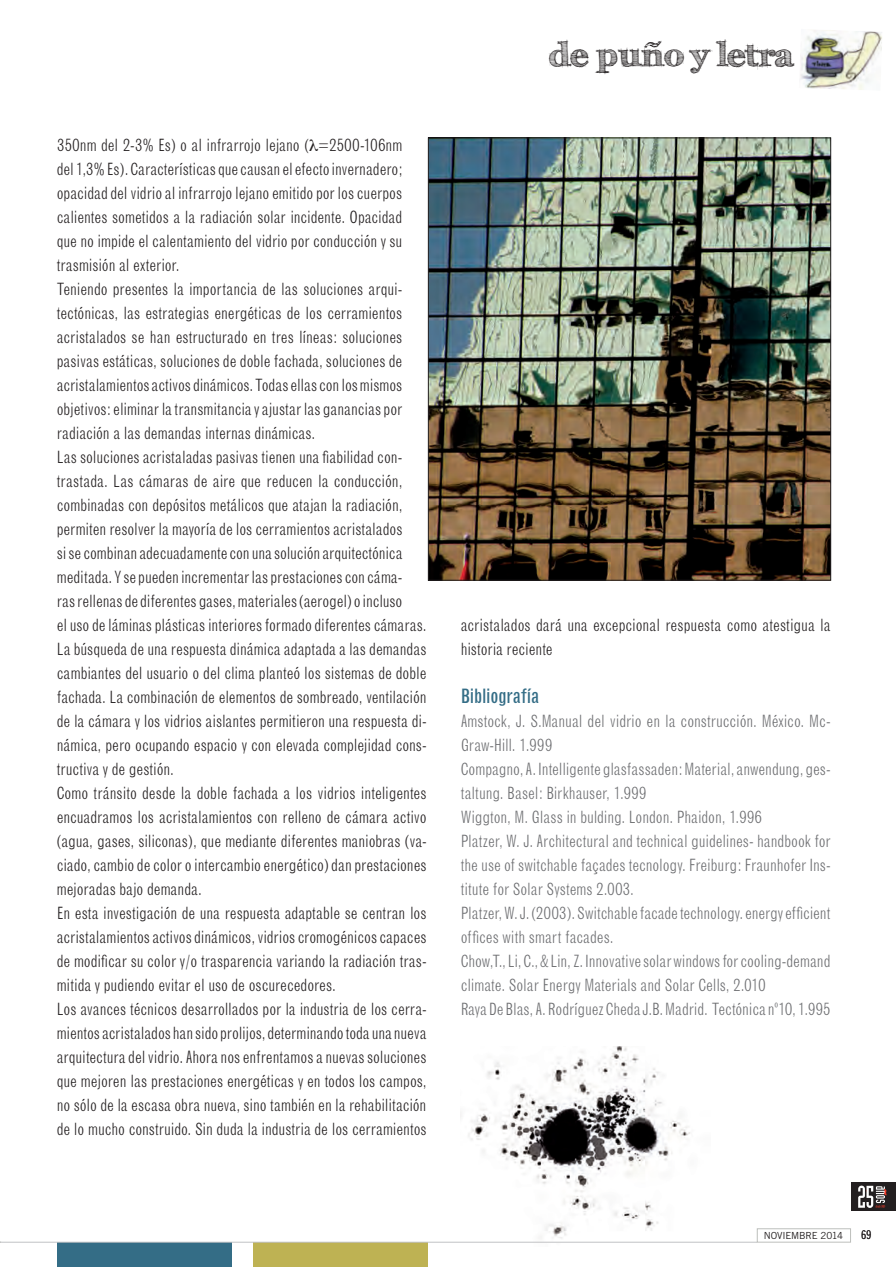
<style>
.page{position:relative;width:896px;height:1267px;background:#fff}
.page>*{position:absolute;margin:0;border:0;box-sizing:border-box;transform-origin:0 0}
.t1{font:700 33px "FFF Tusj";color:#231f20}
.t2{font:condensed 19.5px "Grotesque";letter-spacing:-.005em;color:#346d86}
.t3{font:300 condensed 16.5px/24px "Grotesque";letter-spacing:-.01em;color:#231f20}
.t4{font:300 condensed 16.5px/24px "Grotesque";letter-spacing:-.01em;color:#6c6d70}
.t5{font:12px "Trade Gothic LT Std Cn 18";color:#231f20}
.t6{font:9.75px "Trade Gothic LT Std";letter-spacing:-.015em;color:#231f20}
</style>
<div class="page">
<img style="left:461px;top:1046px;width:249px;height:197px">
<img style="left:430px;top:139px;width:399px;height:439px">
<div style="left:57px;top:1241px;width:175px;height:25px;background:#346d86"></div>
<div style="left:253px;top:1241px;width:174px;height:25px;background:#beb253"></div>
<hr style="left:1px;top:1241px;width:756px;height:1px;background:#c1c2c4">
<div style="left:757px;top:1228px;width:94px;height:14px;border:1px solid #bdbfbc"></div>
<div style="left:851px;top:1182px;width:45px;height:28px;background:#231f20"></div>
<svg style="left:858px;top:1185px;width:28px;height:22px"></svg>
<img style="left:800px;top:30px;width:82px;height:60px">
<p class="t3" style="left:57px;top:133px;width:371px">350nm del 2-3% Es) o al infrarrojo lejano ( =2500-106nm<br>del 1,3% Es). Características que causan el efecto invernadero; opacidad del vidrio al infrarrojo lejano emitido por los cuerpos calientes sometidos a la radiación solar incidente. Opacidad que no impide el calentamiento del vidrio por conducción y su trasmisión al exterior.<br>Teniendo presentes la importancia de las soluciones arqui&shy;tectónicas, las estrategias energéticas de los cerramientos acristalados se han estructurado en tres líneas: soluciones pasivas estáticas, soluciones de doble fachada, soluciones de acristalamientos activos dinámicos. Todas ellas con los mismos objetivos: eliminar la transmitancia y ajustar las ganancias por radiación a las demandas internas dinámicas.<br>Las soluciones acristaladas pasivas tienen una fiabilidad con&shy;trastada. Las cámaras de aire que reducen la conducción, combinadas con depósitos metálicos que atajan la radiación, permiten resolver la mayoría de los cerramientos acristalados<br>si se combinan adecuadamente con una solución arquitectónica meditada. Y se pueden incrementar las prestaciones con cáma-<br>ras rellenas de diferentes gases, materiales (aerogel) o incluso<br>el uso de láminas plásticas interiores formado diferentes cámaras.<br>La búsqueda de una respuesta dinámica adaptada a las demandas cambiantes del usuario o del clima planteó los sistemas de doble fachada. La combinación de elementos de sombreado, ventilación de la cámara y los vidrios aislantes permitieron una respuesta di&shy;námica, pero ocupando espacio y con elevada complejidad cons&shy;tructiva y de gestión.<br>Como tránsito desde la doble fachada a los vidrios inteligentes encuadramos los acristalamientos con relleno de cámara activo (agua, gases, siliconas), que mediante diferentes maniobras (va&shy;ciado, cambio de color o intercambio energético) dan prestaciones mejoradas bajo demanda.<br>En esta investigación de una respuesta adaptable se centran los acristalamientos activos dinámicos, vidrios cromogénicos capaces de modificar su color y/o trasparencia variando la radiación tras&shy;mitida y pudiendo evitar el uso de oscurecedores.<br>Los avances técnicos desarrollados por la industria de los cerra&shy;mientos acristalados han sido prolijos, determinando toda una nueva arquitectura del vidrio. Ahora nos enfrentamos a nuevas soluciones que mejoren las prestaciones energéticas y en todos los campos, no sólo de la escasa obra nueva, sino también en la rehabilitación de lo mucho construido. Sin duda la industria de los cerramientos</p>
<h1 class="t1" style="left:549px;top:36px;width:245px">de puño y letra</h1>
<p class="t3" style="left:461px;top:613px;width:371px">acristalados dará una excepcional respuesta como atestigua la historia reciente</p>
<p class="t2" style="left:461px;top:684px;width:80px">Bibliografía</p>
<p class="t4" style="left:461px;top:709px;width:372px">Amstock, J. S.Manual del vidrio en la construcción. México. Mc-Graw-Hill. 1.999<br>Compagno, A. Intelligente glasfassaden: Material, anwendung, ges&shy;taltung. Basel: Birkhauser, 1.999<br>Wiggton, M. Glass in bulding. London. Phaidon, 1.996<br>Platzer, W. J. Architectural and technical guidelines- handbook for the use of switchable façades tecnology. Freiburg: Fraunhofer Ins&shy;titute for Solar Systems 2.003.<br>Platzer, W. J. (2003). Switchable facade technology. energy efficient offices with smart facades.<br>Chow,T., Li, C., &amp; Lin, Z. Innovative solar windows for cooling-demand climate. Solar Energy Materials and Solar Cells, 2.010<br>Raya De Blas, A. Rodríguez Cheda J.B. Madrid. Tectónica nº10, 1.995</p>
<p class="t6" style="left:764px;top:1229px;width:81px">NOVIEMBRE 2014</p>
<p class="t5" style="left:861px;top:1227px;width:12px">69</p>
</div>
